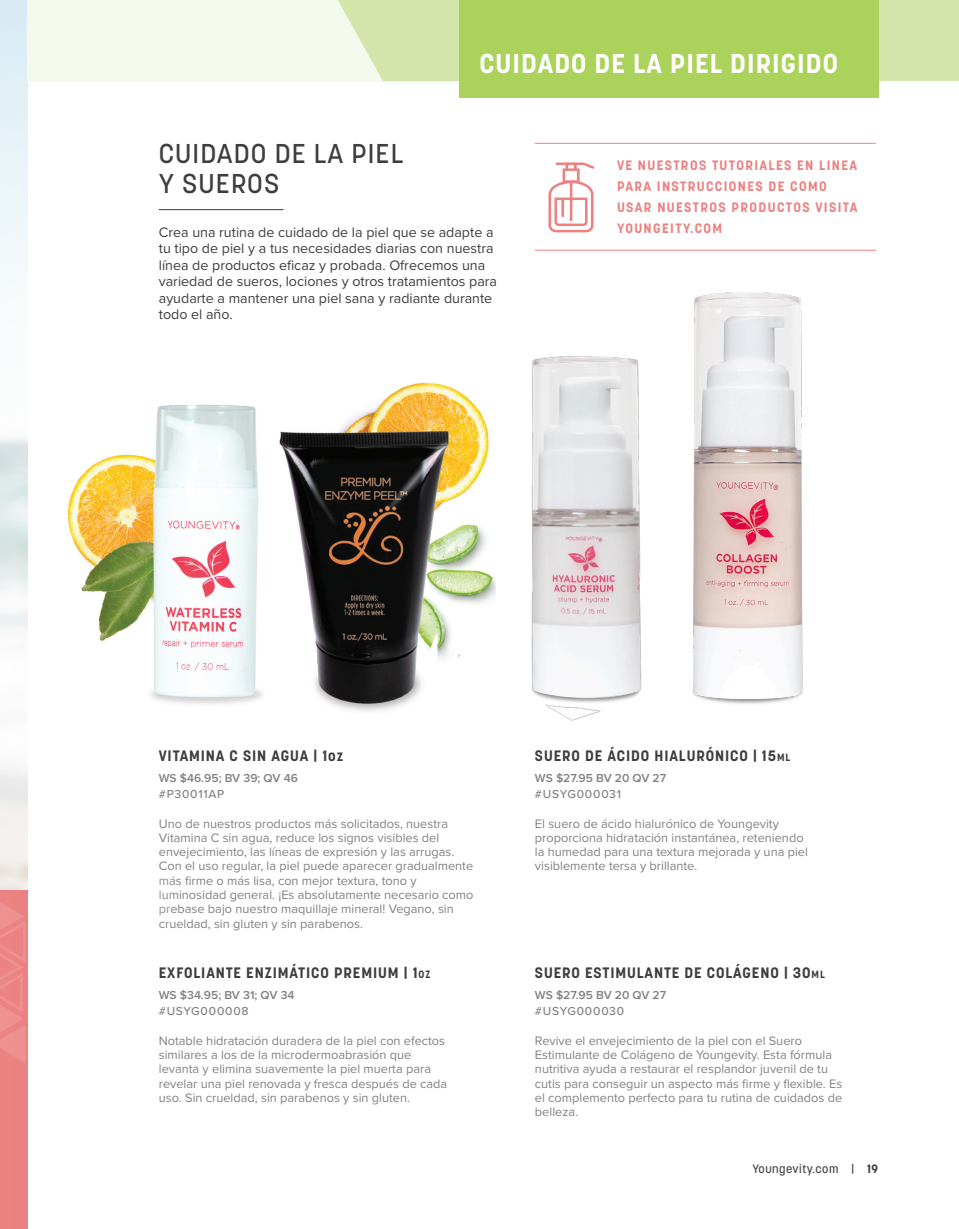
<style>
.page{position:relative;width:959px;height:1229px;background:#fff}
.page>*{position:absolute;margin:0;border:0;box-sizing:border-box;transform-origin:0 0}
.t1{font:700 27px "Korolev";letter-spacing:.04em;color:#fff}
.Section_Title_Underline{font:500 27px/30px "Korolev";letter-spacing:.04em;color:#3e3e3f}
.Product_Header_Large{font:700 15px "Korolev";letter-spacing:.06em;color:#3e3e3f}
.Section_Description{font:14.25px/16.5px "Proxima Nova";color:#3e3e3f}
.t2{font:700 13.5px/21px "Korolev";letter-spacing:.1em;color:#eb8181}
.Product_Description{font:12.75px/14.2px "Proxima Nova";color:#808285}
.Product_Price{font:600 12px "Proxima Nova";color:#808285}
.Product_Item_Number{font:500 12px "Proxima Nova";letter-spacing:.06em;color:#808285}
.t3{font:500 12px "Korolev";letter-spacing:.04em;color:#3e3e3f}
.s1{font-size:10.5px}
.s2{font-weight:700}
</style>
<div class="page">
<img style="left:27px;top:382px;width:468px;height:329px">
<img style="left:495px;top:356px;width:147px;height:365px">
<img style="left:692px;top:292px;width:111px;height:412px">
<div style="left:0;top:889px;width:27px;height:339px;background:#eb8282"></div>
<hr style="left:159px;top:209px;width:124px;height:1px;background:#3e3e3f">
<hr style="left:535px;top:143px;width:340px;height:1px;background:#eb8181">
<svg style="left:548px;top:162px;width:46px;height:70px"></svg>
<hr style="left:535px;top:250px;width:340px;height:1px;background:#eb8181">
<div style="left:27px;top:0;width:636px;height:81px;background:#f5f9ed"></div>
<svg style="left:338px;top:0;width:620px;height:81px;background:#d6e7b1"></svg>
<div style="left:459px;top:0;width:419px;height:98px;background:#abd25a"></div>
<svg style="left:0;top:831px;width:28px;height:232px"></svg>
<p class="t1" style="left:479px;top:46px;width:360px">CUIDADO DE LA PIEL DIRIGIDO</p>
<p class="Section_Title_Underline" style="left:159px;top:138px;width:246px">CUIDADO DE LA PIEL<br>Y SUEROS</p>
<p class="Section_Description" style="left:159px;top:223px;width:340px">Crea una rutina de cuidado de la piel que se adapte a tu tipo de piel y a tus necesidades diarias con nuestra línea de productos eficaz y probada. Ofrecemos una variedad de sueros, lociones y otros tratamientos para ayudarte a mantener una piel sana y radiante durante todo el año.</p>
<p class="t2" style="left:617px;top:155px;width:242px">VE NUESTROS TUTORIALES EN LINEA<br>PARA INSTRUCCIONES DE COMO<br>USAR NUESTROS PRODUCTOS VISITA<br>YOUNGEITY.COM</p>
<p class="Product_Header_Large" style="left:159px;top:746px;width:186px">VITAMINA C SIN AGUA | 1oz</p>
<p class="Product_Price" style="left:159px;top:769px;width:141px">WS $46.95; BV 39; QV 46</p>
<p class="Product_Item_Number" style="left:159px;top:785px;width:67px">#P30011AP</p>
<p class="Product_Description" style="left:159px;top:815px;width:316px">Uno de nuestros productos más solicitados, nuestra Vitamina C sin agua, reduce los signos visibles del envejecimiento, las líneas de expresión y las arrugas.<br>Con el uso regular, la piel puede aparecer gradualmente más firme o más lisa, con mejor textura, tono y luminosidad general. ¡Es absolutamente necesario como prebase bajo nuestro maquillaje mineral! Vegano, sin crueldad, sin gluten y sin parabenos.</p>
<p class="Product_Header_Large" style="left:159px;top:963px;width:273px">EXFOLIANTE ENZIMÁTICO PREMIUM | 1<span class="s1">OZ</span></p>
<p class="Product_Price" style="left:159px;top:986px;width:137px">WS $34.95; BV 31; QV 34</p>
<p class="Product_Item_Number" style="left:159px;top:1002px;width:91px">#USYG000008</p>
<p class="Product_Description" style="left:159px;top:1033px;width:290px">Notable hidratación duradera de la piel con efectos similares a los de la microdermoabrasión que levanta y elimina suavemente la piel muerta para revelar una piel renovada y fresca después de cada uso. Sin crueldad, sin parabenos y sin gluten.</p>
<p class="Product_Header_Large" style="left:535px;top:746px;width:257px">SUERO DE ÁCIDO HIALURÓNICO | 15<span class="s1">ML</span></p>
<p class="Product_Price" style="left:535px;top:769px;width:133px">WS $27.95 BV 20 QV 27</p>
<p class="Product_Item_Number" style="left:535px;top:785px;width:88px">#USYG000031</p>
<p class="Product_Description" style="left:535px;top:815px;width:274px">El suero de ácido hialurónico de Youngevity proporciona hidratación instantánea, reteniendo la humedad para una textura mejorada y una piel visiblemente tersa y brillante.</p>
<p class="Product_Header_Large" style="left:535px;top:963px;width:291px">SUERO ESTIMULANTE DE COLÁGENO | 30<span class="s1">ML</span></p>
<p class="Product_Price" style="left:535px;top:986px;width:133px">WS $27.95 BV 20 QV 27</p>
<p class="Product_Item_Number" style="left:535px;top:1002px;width:91px">#USYG000030</p>
<p class="Product_Description" style="left:535px;top:1033px;width:309px">Revive el envejecimiento de la piel con el Suero Estimulante de Colágeno de Youngevity. Esta fórmula nutritiva ayuda a restaurar el resplandor juvenil de tu cutis para conseguir un aspecto más firme y flexible. Es el complemento perfecto para tu rutina de cuidados de belleza.</p>
<p class="t3" style="left:752px;top:1160px;width:127px">Youngevity.com | <span class="s2">19</span></p>
</div>
